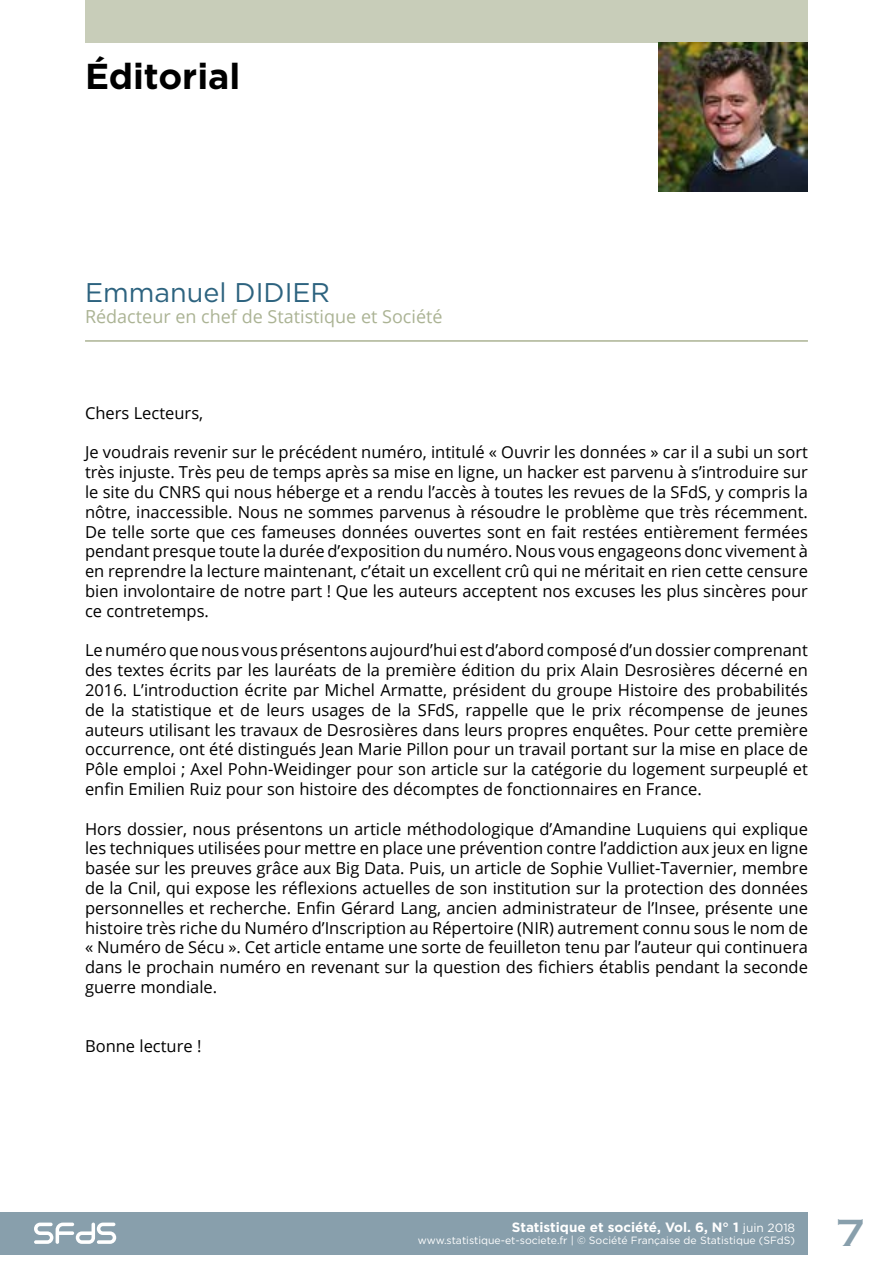
<style>
.page{position:relative;width:893px;height:1263px;background:#fff}
.page>*{position:absolute;margin:0;border:0;box-sizing:border-box;transform-origin:0 0}
.t1{font:700 36px "Gotham";color:#000}
.t2{font:36px "Copperplate Gothic Std 31 AB";color:#889fac}
.t3{font:27px "Gotham";color:#2d637f}
.t4{font:18px "Open Sans";color:#abb394}
.t5{font:16.5px/19.8px "Open Sans";color:#000;text-align:justify}
.t6{font:700 13.5px "Gotham";color:#fff}
.t7{font:10.5px "Gotham";color:#fff}
.s1{font-weight:400;font-size:12px}
</style>
<div class="page">
<div style="left:0;top:1212px;width:808px;height:42px;background:#889fac"></div>
<svg style="left:34px;top:1222px;width:82px;height:22px"></svg>
<div style="left:85px;top:0;width:723px;height:43px;background:#c8cdb9"></div>
<img style="left:659px;top:43px;width:149px;height:149px">
<hr style="left:85px;top:340px;width:723px;height:2px;background:#abb394">
<h1 class="t1" style="left:85px;top:53px;width:157px">Éditorial</h1>
<h2 class="t3" style="left:85px;top:275px;width:247px">Emmanuel DIDIER</h2>
<p class="t4" style="left:85px;top:304px;width:359px">Rédacteur en chef de Statistique et Société</p>
<p class="t5" style="left:85px;top:402px;width:120px">Chers Lecteurs,</p>
<p class="t5" style="left:85px;top:442px;width:724px">Je voudrais revenir sur le précédent numéro, intitulé « Ouvrir les données » car il a subi un sort très injuste. Très peu de temps après sa mise en ligne, un hacker est parvenu à s’introduire sur le site du CNRS qui nous héberge et a rendu l’accès à toutes les revues de la SFdS, y compris la nôtre, inaccessible. Nous ne sommes parvenus à résoudre le problème que très récemment.<br>De telle sorte que ces fameuses données ouvertes sont en fait restées entièrement fermées pendant presque toute la durée d’exposition du numéro. Nous vous engageons donc vivement à en reprendre la lecture maintenant, c’était un excellent crû qui ne méritait en rien cette censure bien involontaire de notre part ! Que les auteurs acceptent nos excuses les plus sincères pour ce contretemps.</p>
<p class="t5" style="left:85px;top:640px;width:724px">Le numéro que nous vous présentons aujourd’hui est d’abord composé d’un dossier comprenant des textes écrits par les lauréats de la première édition du prix Alain Desrosières décerné en 2016. L’introduction écrite par Michel Armatte, président du groupe Histoire des probabilités de la statistique et de leurs usages de la SFdS, rappelle que le prix récompense de jeunes auteurs utilisant les travaux de Desrosières dans leurs propres enquêtes. Pour cette première occurrence, ont été distingués Jean Marie Pillon pour un travail portant sur la mise en place de Pôle emploi ; Axel Pohn-Weidinger pour son article sur la catégorie du logement surpeuplé et enfin Emilien Ruiz pour son histoire des décomptes de fonctionnaires en France.</p>
<p class="t5" style="left:85px;top:818px;width:724px">Hors dossier, nous présentons un article méthodologique d’Amandine Luquiens qui explique les techniques utilisées pour mettre en place une prévention contre l’addiction aux jeux en ligne basée sur les preuves grâce aux Big Data. Puis, un article de Sophie Vulliet-Tavernier, membre de la Cnil, qui expose les réflexions actuelles de son institution sur la protection des données personnelles et recherche. Enfin Gérard Lang, ancien administrateur de l’Insee, présente une histoire très riche du Numéro d’Inscription au Répertoire (NIR) autrement connu sous le nom de « Numéro de Sécu ». Cet article entame une sorte de feuilleton tenu par l’auteur qui continuera dans le prochain numéro en revenant sur la question des fichiers établis pendant la seconde guerre mondiale.</p>
<p class="t5" style="left:85px;top:1036px;width:118px">Bonne lecture !</p>
<p class="t6" style="left:512px;top:1218px;width:285px">Statistique et société, Vol. 6, N° 1 <span class="s1">juin 2018</span></p>
<p class="t7" style="left:418px;top:1234px;width:379px">www.statistique-et-societe.fr | © Société Française de Statistique (SFdS)</p>
<h1 class="t2" style="left:836px;top:1212px;width:30px">7</h1>
</div>
